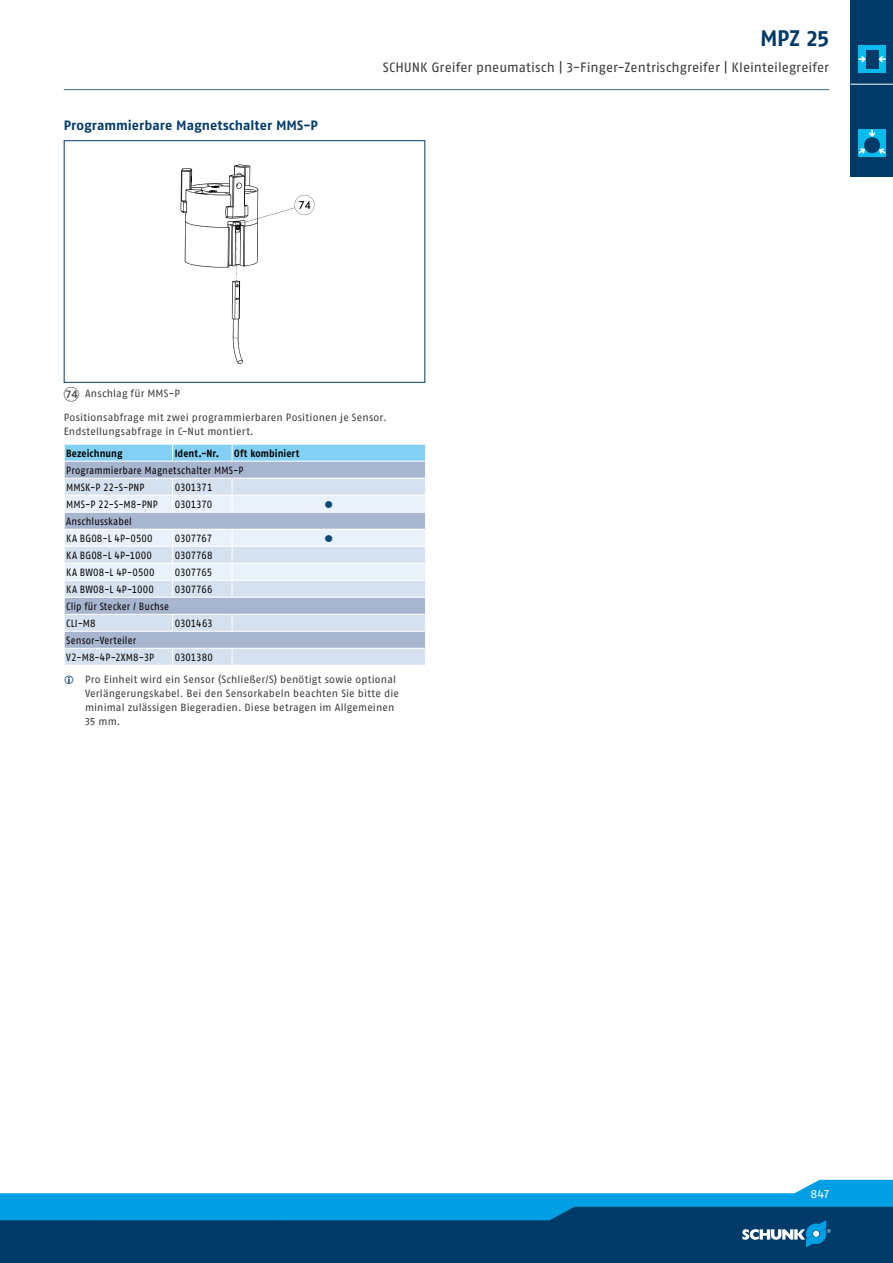
<style>
.page{position:relative;width:893px;height:1263px;background:#fff}
.page>*{position:absolute;margin:0;border:0;box-sizing:border-box;transform-origin:0 0}
.t1{font:700 22.5px "SCHUNK Fago Pro";color:#003a69}
.t2{font:13.5px "SCHUNK Fago Pro";letter-spacing:.005em;color:#3b3b3a}
.t3{font:700 13.5px "SCHUNK Fago Pro";color:#003a69}
.t4{font:12px "SCHUNK Fago Pro";color:#fff}
.t5{font:10.5px/14.2px "SCHUNK Fago Pro";letter-spacing:.015em;color:#3b3b3a}
.t6{font:10.5px/17px "SCHUNK Fago Pro";letter-spacing:.01em;color:#000;scale:.9 1}
.t7{font:700 10.5px "SCHUNK Fago Pro";letter-spacing:.01em;color:#000;scale:.9 1}
.t8{font:10.5px "SCHUNK Fago Pro";letter-spacing:-.015em;color:#000;scale:.9 1}
.t9{font:10.5px "SCHUNK Fago Pro";letter-spacing:-.01em;color:#000;scale:.9 1}
.t10{font:10.5px "SCHUNK Fago Pro";color:#004876}
.s1{font-family:"Deco Numbers LH Circle";font-size:15px}
</style>
<div class="page">
<div style="left:0;top:1202px;width:893px;height:61px;background:#003a69"></div>
<svg style="left:0;top:1180px;width:893px;height:67px"></svg>
<div style="left:850px;top:0;width:43px;height:177px;background:#003a69"></div>
<hr style="left:850px;top:84px;width:43px;height:1px;background:#fff">
<div style="left:858px;top:46px;width:28px;height:27px;background:#04bbee"></div>
<div style="left:866px;top:50px;width:12px;height:18px;background:#003a69"></div>
<svg style="left:878px;top:56px;width:8px;height:6px"></svg>
<svg style="left:858px;top:56px;width:8px;height:6px"></svg>
<div style="left:858px;top:130px;width:28px;height:27px;background:#04bbee"></div>
<div style="left:864px;top:137px;width:16px;height:16px;background:#003a69;border-radius:50%"></div>
<svg style="left:869px;top:130px;width:6px;height:7px"></svg>
<svg style="left:858px;top:148px;width:8px;height:6px"></svg>
<svg style="left:878px;top:148px;width:8px;height:7px"></svg>
<hr style="left:64px;top:89px;width:765px;height:1px;background:#3e6791">
<div style="left:64px;top:140px;width:361px;height:243px;border:1px solid #003a69"></div>
<img style="left:180px;top:164px;width:135px;height:201px">
<svg style="left:64px;top:444px;width:362px;height:221px;background:#c9d8e9"></svg>
<hr style="left:64px;top:648px;width:109px;height:1px;background:#fff">
<hr style="left:173px;top:648px;width:59px;height:1px;background:#fff">
<hr style="left:232px;top:648px;width:194px;height:1px;background:#fff">
<p class="t3" style="left:64px;top:117px;width:256px">Programmierbare Magnetschalter MMS-P</p>
<h1 class="t1" style="left:760px;top:24px;width:71px">MPZ 25</h1>
<p class="t2" style="left:383px;top:60px;width:448px">SCHUNK Greifer pneumatisch | 3-Finger-Zentrischgreifer | Kleinteilegreifer</p>
<p class="t5" style="left:64px;top:387px;width:118px"><span class="s1">GN</span> Anschlag für MMS-P</p>
<p class="t5" style="left:64px;top:410px;width:324px">Positionsabfrage mit zwei programmierbaren Positionen je Sensor.<br>Endstellungsabfrage in C-Nut montiert.</p>
<p class="t7" style="left:66px;top:447px;width:64px">Bezeichnung</p>
<p class="t7" style="left:175px;top:447px;width:51px">Ident.-Nr.</p>
<p class="t7" style="left:234px;top:447px;width:74px">Oft kombiniert</p>
<p class="t6" style="left:66px;top:462px;width:198px">Programmierbare Magnetschalter MMS-P<br>MMSK-P 22-S-PNP</p>
<p class="t6" style="left:175px;top:479px;width:44px">0301371</p>
<p class="t6" style="left:66px;top:496px;width:103px">MMS-P 22-S-M8-PNP</p>
<p class="t8" style="left:175px;top:498px;width:43px">0301370</p>
<p class="t10" style="left:325px;top:498px;width:10px">●</p>
<p class="t6" style="left:66px;top:513px;width:98px">Anschlusskabel<br>KA BG08-L 4P-0500</p>
<p class="t8" style="left:175px;top:532px;width:43px">0307767</p>
<p class="t10" style="left:325px;top:532px;width:10px">●</p>
<p class="t6" style="left:66px;top:547px;width:97px">KA BG08-L 4P-1000</p>
<p class="t9" style="left:175px;top:549px;width:44px">0307768</p>
<p class="t6" style="left:66px;top:564px;width:100px">KA BW08-L 4P-0500</p>
<p class="t8" style="left:175px;top:566px;width:43px">0307765</p>
<p class="t6" style="left:66px;top:581px;width:99px">KA BW08-L 4P-1000</p>
<p class="t9" style="left:175px;top:583px;width:44px">0307766</p>
<p class="t6" style="left:66px;top:598px;width:116px">Clip für Stecker / Buchse<br>CLI-M8</p>
<p class="t9" style="left:175px;top:617px;width:44px">0301463</p>
<p class="t6" style="left:66px;top:632px;width:99px">Sensor-Verteiler<br>V2-M8-4P-2XM8-3P</p>
<p class="t6" style="left:175px;top:649px;width:44px">0301380</p>
<p class="t5" style="left:85px;top:672px;width:315px">Pro Einheit wird ein Sensor (Schließer/S) benötigt sowie optional Verlängerungskabel. Bei den Sensorkabeln beachten Sie bitte die minimal zulässigen Biegeradien. Diese betragen im Allgemeinen 35 mm.</p>
<p class="t4" style="left:810px;top:1186px;width:20px">847</p>
</div>
